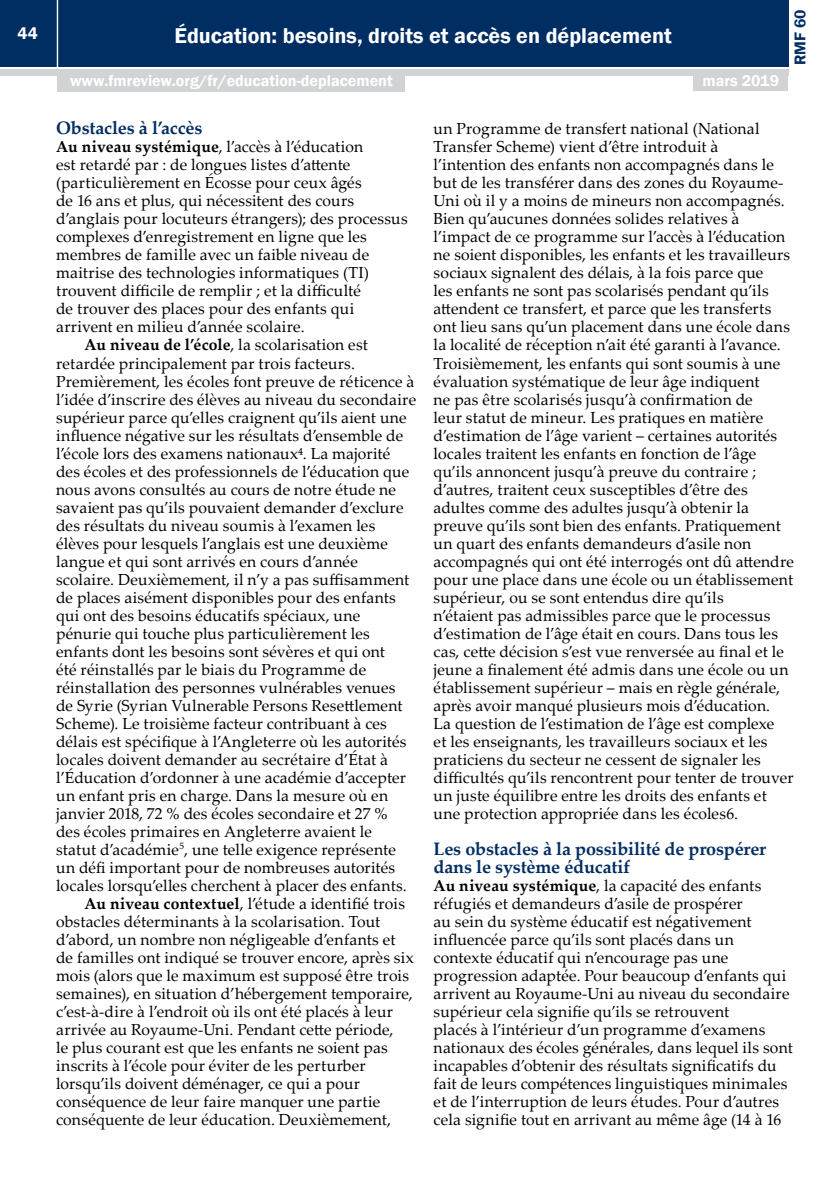
<style>
.page{position:relative;width:840px;height:1191px;background:#fff}
.page>*{position:absolute;margin:0;border:0;box-sizing:border-box;transform-origin:0 0}
.t1{font:600 22px "Franklin Gothic";color:#fff}
.t2{font:700 18px/18px "Palatino Linotype";letter-spacing:-.01em;color:#002d62}
.t3{font:600 17px "Franklin Gothic";color:#fff}
.t4{font:16px/18px "Palatino Linotype";letter-spacing:.01em;color:#000}
.t5{font:600 16px "Franklin Gothic";color:#fff}
.t6{font:600 16px "Franklin Gothic";color:#002d62}
.s1{font-weight:700}
</style>
<div class="page">
<div style="left:0;top:0;width:787px;height:66px;background:#002d62"></div>
<div style="left:0;top:69px;width:787px;height:6px;background:#d1d3d4"></div>
<hr style="left:57px;top:0;width:1px;height:67px;background:#fff">
<div style="left:693px;top:73px;width:94px;height:18px;background:#d1d3d4"></div>
<div style="left:57px;top:74px;width:348px;height:18px;background:#d1d3d4"></div>
<p class="t3" style="left:18px;top:23px;width:22px">44</p>
<p class="t6" style="left:789px;top:65px;width:57px;rotate:-90deg">RMF 60</p>
<h1 class="t1" style="left:174px;top:22px;width:498px">Éducation: besoins, droits et accès en déplacement</h1>
<p class="t5" style="left:70px;top:71px;width:324px">www.fmreview.org/fr/education-deplacement</p>
<p class="t5" style="left:702px;top:71px;width:78px">mars 2019</p>
<p class="t2" style="left:56px;top:119px;width:148px">Obstacles à l’accès</p>
<p class="t4" style="left:56px;top:137px;width:308px"><span class="s1">Au niveau systémique</span>, l’accès à l’éducation</p>
<p class="t4" style="left:56px;top:155px;width:296px">est retardé par : de longues listes d’attente</p>
<p class="t4" style="left:56px;top:173px;width:307px">(particulièrement en Écosse pour ceux âgés</p>
<p class="t4" style="left:56px;top:191px;width:299px">de 16 ans et plus, qui nécessitent des cours</p>
<p class="t4" style="left:56px;top:209px;width:353px">d’anglais pour locuteurs étrangers); des processus</p>
<p class="t4" style="left:56px;top:227px;width:312px">complexes d’enregistrement en ligne que les</p>
<p class="t4" style="left:56px;top:245px;width:314px">membres de famille avec un faible niveau de</p>
<p class="t4" style="left:56px;top:263px;width:314px">maitrise des technologies informatiques (TI)</p>
<p class="t4" style="left:56px;top:281px;width:306px">trouvent difficile de remplir ; et la difficulté</p>
<p class="t4" style="left:56px;top:299px;width:299px">de trouver des places pour des enfants qui</p>
<p class="t4" style="left:56px;top:317px;width:250px">arrivent en milieu d’année scolaire.</p>
<p class="t4" style="left:84px;top:335px;width:285px"><span class="s1">Au niveau de l’école</span>, la scolarisation est</p>
<p class="t4" style="left:56px;top:353px;width:300px">retardée principalement par trois facteurs.</p>
<p class="t4" style="left:56px;top:371px;width:359px">Premièrement, les écoles font preuve de réticence à</p>
<p class="t4" style="left:56px;top:389px;width:361px">l’idée d’inscrire des élèves au niveau du secondaire</p>
<p class="t4" style="left:56px;top:407px;width:352px">supérieur parce qu’elles craignent qu’ils aient une</p>
<p class="t4" style="left:56px;top:425px;width:348px">influence négative sur les résultats d’ensemble de</p>
<p class="t4" style="left:56px;top:443px;width:335px">l’école lors des examens nationaux⁴. La majorité</p>
<p class="t4" style="left:56px;top:461px;width:354px">des écoles et des professionnels de l’éducation que</p>
<p class="t4" style="left:56px;top:479px;width:341px">nous avons consultés au cours de notre étude ne</p>
<p class="t4" style="left:56px;top:497px;width:349px">savaient pas qu’ils pouvaient demander d’exclure</p>
<p class="t4" style="left:56px;top:515px;width:320px">des résultats du niveau soumis à l’examen les</p>
<p class="t4" style="left:56px;top:533px;width:333px">élèves pour lesquels l’anglais est une deuxième</p>
<p class="t4" style="left:56px;top:551px;width:303px">langue et qui sont arrivés en cours d’année</p>
<p class="t4" style="left:56px;top:569px;width:354px">scolaire. Deuxièmement, il n’y a pas suffisamment</p>
<p class="t4" style="left:56px;top:587px;width:341px">de places aisément disponibles pour des enfants</p>
<p class="t4" style="left:56px;top:605px;width:305px">qui ont des besoins éducatifs spéciaux, une</p>
<p class="t4" style="left:56px;top:623px;width:315px">pénurie qui touche plus particulièrement les</p>
<p class="t4" style="left:56px;top:641px;width:330px">enfants dont les besoins sont sévères et qui ont</p>
<p class="t4" style="left:56px;top:659px;width:311px">été réinstallés par le biais du Programme de</p>
<p class="t4" style="left:56px;top:677px;width:340px">réinstallation des personnes vulnérables venues</p>
<p class="t4" style="left:56px;top:695px;width:348px">de Syrie (Syrian Vulnerable Persons Resettlement</p>
<p class="t4" style="left:56px;top:713px;width:332px">Scheme). Le troisième facteur contribuant à ces</p>
<p class="t4" style="left:56px;top:731px;width:352px">délais est spécifique à l’Angleterre où les autorités</p>
<p class="t4" style="left:56px;top:749px;width:333px">locales doivent demander au secrétaire d’État à</p>
<p class="t4" style="left:56px;top:767px;width:351px">l’Éducation d’ordonner à une académie d’accepter</p>
<p class="t4" style="left:56px;top:785px;width:333px">un enfant pris en charge. Dans la mesure où en</p>
<p class="t4" style="left:56px;top:803px;width:333px">janvier 2018, 72 % des écoles secondaire et 27 %</p>
<p class="t4" style="left:56px;top:821px;width:317px">des écoles primaires en Angleterre avaient le</p>
<p class="t4" style="left:56px;top:839px;width:341px">statut d’académie<sup>5</sup>, une telle exigence représente</p>
<p class="t4" style="left:56px;top:857px;width:340px">un défi important pour de nombreuses autorités</p>
<p class="t4" style="left:56px;top:875px;width:352px">locales lorsqu’elles cherchent à placer des enfants.</p>
<p class="t4" style="left:84px;top:893px;width:322px"><span class="s1">Au niveau contextuel</span>, l’étude a identifié trois</p>
<p class="t4" style="left:56px;top:911px;width:325px">obstacles déterminants à la scolarisation. Tout</p>
<p class="t4" style="left:56px;top:929px;width:341px">d’abord, un nombre non négligeable d’enfants et</p>
<p class="t4" style="left:56px;top:947px;width:359px">de familles ont indiqué se trouver encore, après six</p>
<p class="t4" style="left:56px;top:965px;width:354px">mois (alors que le maximum est supposé être trois</p>
<p class="t4" style="left:56px;top:983px;width:358px">semaines), en situation d’hébergement temporaire,</p>
<p class="t4" style="left:56px;top:1001px;width:338px">c’est-à-dire à l’endroit où ils ont été placés à leur</p>
<p class="t4" style="left:56px;top:1019px;width:338px">arrivée au Royaume-Uni. Pendant cette période,</p>
<p class="t4" style="left:56px;top:1037px;width:333px">le plus courant est que les enfants ne soient pas</p>
<p class="t4" style="left:56px;top:1055px;width:311px">inscrits à l’école pour éviter de les perturber</p>
<p class="t4" style="left:56px;top:1073px;width:305px">lorsqu’ils doivent déménager, ce qui a pour</p>
<p class="t4" style="left:56px;top:1091px;width:325px">conséquence de leur faire manquer une partie</p>
<p class="t4" style="left:56px;top:1109px;width:336px">conséquente de leur éducation. Deuxièmement,</p>
<p class="t4" style="left:433px;top:119px;width:362px">un Programme de transfert national (National Transfer Scheme) vient d’être introduit à l’intention des enfants non accompagnés dans le but de les transférer dans des zones du Royaume-Uni où il y a moins de mineurs non accompagnés.<br>Bien qu’aucunes données solides relatives à l’impact de ce programme sur l’accès à l’éducation ne soient disponibles, les enfants et les travailleurs sociaux signalent des délais, à la fois parce que<br>les enfants ne sont pas scolarisés pendant qu’ils attendent ce transfert, et parce que les transferts ont lieu sans qu’un placement dans une école dans la localité de réception n’ait été garanti à l’avance.<br>Troisièmement, les enfants qui sont soumis à une évaluation systématique de leur âge indiquent<br>ne pas être scolarisés jusqu’à confirmation de<br>leur statut de mineur. Les pratiques en matière d’estimation de l’âge varient – certaines autorités locales traitent les enfants en fonction de l’âge qu’ils annoncent jusqu’à preuve du contraire ; d’autres, traitent ceux susceptibles d’être des adultes comme des adultes jusqu’à obtenir la preuve qu’ils sont bien des enfants. Pratiquement un quart des enfants demandeurs d’asile non accompagnés qui ont été interrogés ont dû attendre pour une place dans une école ou un établissement supérieur, ou se sont entendus dire qu’ils<br>n’étaient pas admissibles parce que le processus d’estimation de l’âge était en cours. Dans tous les cas, cette décision s’est vue renversée au final et le jeune a finalement été admis dans une école ou un établissement supérieur – mais en règle générale, après avoir manqué plusieurs mois d’éducation.<br>La question de l’estimation de l’âge est complexe<br>et les enseignants, les travailleurs sociaux et les praticiens du secteur ne cessent de signaler les difficultés qu’ils rencontrent pour tenter de trouver un juste équilibre entre les droits des enfants et une protection appropriée dans les écoles6.</p>
<p class="t2" style="left:433px;top:839px;width:334px">Les obstacles à la possibilité de prospérer dans le système éducatif</p>
<p class="t4" style="left:433px;top:875px;width:360px"><span class="s1">Au niveau systémique</span>, la capacité des enfants réfugiés et demandeurs d’asile de prospérer<br>au sein du système éducatif est négativement influencée parce qu’ils sont placés dans un contexte éducatif qui n’encourage pas une progression adaptée. Pour beaucoup d’enfants qui arrivent au Royaume-Uni au niveau du secondaire supérieur cela signifie qu’ils se retrouvent<br>placés à l’intérieur d’un programme d’examens nationaux des écoles générales, dans lequel ils sont incapables d’obtenir des résultats significatifs du fait de leurs compétences linguistiques minimales et de l’interruption de leurs études. Pour d’autres cela signifie tout en arrivant au même âge (14 à 16</p>
</div>
